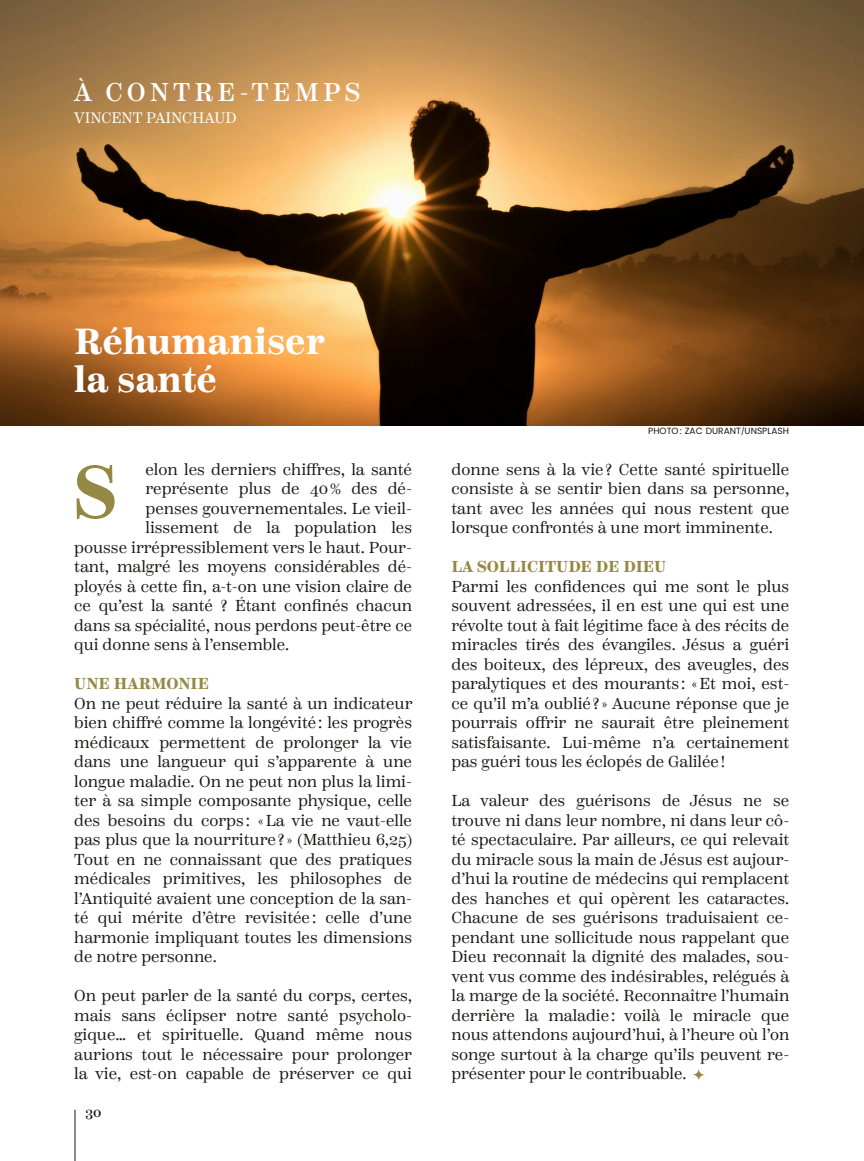
<style>
.page{position:relative;width:864px;height:1161px;background:#fff}
.page>*{position:absolute;margin:0;border:0;box-sizing:border-box;transform-origin:0 0}
.t1{font:700 75px "Scotch Text";color:#958744;scale:.92 1}
.t2{font:700 36px "Scotch Text";color:#fff}
.t3{font:500 25.5px "Scotch Text";letter-spacing:.16em;color:#fff}
.t4{font:15.75px/19.5px "Scotch Text";color:#181715;text-align:justify}
.t5{font:700 15.75px "Scotch Text";letter-spacing:-.005em;color:#958744}
.t6{font:15px "Scotch Text";letter-spacing:-.005em;color:#fff}
.t7{font:500 13.5px "Scotch Text";color:#181715}
.t8{font:9px "Poppins";color:#181715}
.s1{font-size:7.5px}
</style>
<div class="page">
<hr style="left:75px;top:1110px;width:1px;height:51px;background:#181715">
<img style="left:0;top:0;width:864px;height:425px">
<h3 class="t3" style="left:74px;top:77px;width:288px">À CONTRE-TEMPS</h3>
<p class="t6" style="left:74px;top:109px;width:164px">VINCENT PAINCHAUD</p>
<h2 class="t2" style="left:74px;top:320px;width:252px">Réhumaniser</h2>
<h2 class="t2" style="left:74px;top:357px;width:144px">la santé</h2>
<p class="t4" style="left:146px;top:460px;width:268px">elon les derniers chiffres, la santé</p>
<p class="t4" style="left:146px;top:479px;width:268px">représente plus de 40% des dé-</p>
<p class="t4" style="left:146px;top:499px;width:268px">penses gouvernementales. Le vieil-</p>
<p class="t4" style="left:146px;top:518px;width:268px">lissement de la population les</p>
<p class="t4" style="left:74px;top:538px;width:339px">pousse irrépressiblement vers le haut. Pour-</p>
<p class="t4" style="left:74px;top:557px;width:339px">tant, malgré les moyens considérables dé-</p>
<p class="t4" style="left:74px;top:577px;width:339px">ployés à cette fin, a-t-on une vision claire de</p>
<p class="t4" style="left:74px;top:596px;width:339px">ce qu’est la santé ? Étant confinés chacun</p>
<p class="t4" style="left:74px;top:616px;width:339px">dans sa spécialité, nous perdons peut-être ce</p>
<p class="t4" style="left:74px;top:635px;width:216px">qui donne sens à l’ensemble.</p>
<p class="t5" style="left:74px;top:674px;width:136px">UNE HARMONIE</p>
<p class="t4" style="left:74px;top:694px;width:340px">On ne peut réduire la santé à un indicateur bien chiffré comme la longévité: les progrès médicaux permettent de prolonger la vie dans une langueur qui s’apparente à une longue maladie. On ne peut non plus la limi&shy;ter à sa simple composante physique, celle des besoins du corps : «La vie ne vaut-elle pas plus que la nourriture? » (Matthieu 6,25)<br>Tout en ne connaissant que des pratiques médicales primitives, les philosophes de l’Antiquité avaient une conception de la san&shy;té qui mérite d’être revisitée: celle d’une harmonie impliquant toutes les dimensions de notre personne.</p>
<p class="t4" style="left:74px;top:986px;width:339px">On peut parler de la santé du corps, certes, mais sans éclipser notre santé psycholo&shy;gique… et spirituelle. Quand même nous aurions tout le nécessaire pour prolonger la vie, est-on capable de préserver ce qui</p>
<h1 class="t1" style="left:73px;top:447px;width:50px">S</h1>
<p class="t7" style="left:86px;top:1104px;width:17px">30</p>
<p class="t8" style="left:648px;top:424px;width:142px">PHOTO: ZAC DURANT<span class="s1">/</span>UNSPLASH</p>
<p class="t4" style="left:452px;top:460px;width:339px">donne sens à la vie? Cette santé spirituelle consiste à se sentir bien dans sa personne, tant avec les années qui nous restent que lorsque confrontés à une mort imminente.</p>
<p class="t5" style="left:452px;top:557px;width:216px">LA SOLLICITUDE DE DIEU</p>
<p class="t4" style="left:452px;top:577px;width:339px">Parmi les confidences qui me sont le plus souvent adressées, il en est une qui est une révolte tout à fait légitime face à des récits de miracles tirés des évangiles. Jésus a guéri des boiteux, des lépreux, des aveugles, des paralytiques et des mourants : «Et moi, est&shy;ce qu’il m’a oublié? » Aucune réponse que je pourrais offrir ne saurait être pleinement satisfaisante. Lui-même n’a certainement pas guéri tous les éclopés de Galilée!</p>
<p class="t4" style="left:452px;top:791px;width:339px">La valeur des guérisons de Jésus ne se trouve ni dans leur nombre, ni dans leur cô&shy;té spectaculaire. Par ailleurs, ce qui relevait du miracle sous la main de Jésus est aujour&shy;d’hui la routine de médecins qui remplacent des hanches et qui opèrent les cataractes.<br>Chacune de ses guérisons traduisaient ce&shy;pendant une sollicitude nous rappelant que Dieu reconnaît la dignité des malades, sou&shy;vent vus comme des indésirables, relégués à la marge de la société. Reconnaître l’humain derrière la maladie: voilà le miracle que nous attendons aujourd’hui, à l’heure où l’on songe surtout à la charge qu’ils peuvent re&shy;présenter pour le contribuable.</p>
</div>
